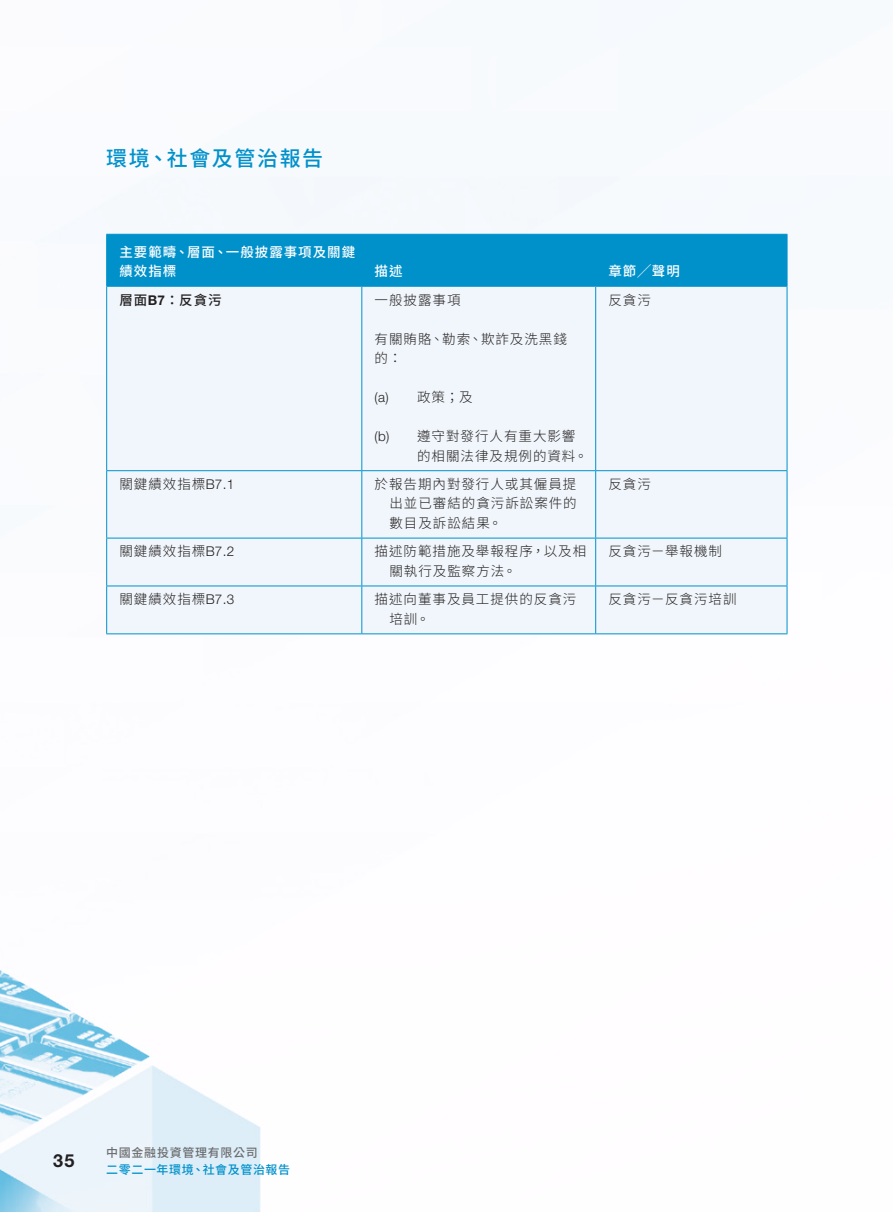
<style>
.page{position:relative;width:893px;height:1212px;background:#fff}
.page>*{position:absolute;margin:0;border:0;box-sizing:border-box;transform-origin:0 0}
.t1{font:500 21px "Source Han Sans TC";letter-spacing:.075em;color:#0091cb}
.t2{font:700 18px "Helvetica Neue LT Std";color:#231f20}
.Body_Text{font:300 13.5px/19.5px "Source Han Sans TC";letter-spacing:.075em;color:#231f20}
.Body_Text-2{font:500 13.5px "Source Han Sans TC";letter-spacing:.075em;color:#fff}
.Body_Text-3{font:500 13.5px "Source Han Sans TC";color:#231f20}
.Body_Text-4{font:300 13.5px "Helvetica Neue LT Std";color:#231f20}
.t3{font:500 12px "Source Han Sans TC";letter-spacing:.05em;color:#0091cb}
.t4{font:500 12px "Source Han Sans TC";letter-spacing:.055em;color:#6c6d70}
.s1{font-family:"Helvetica Neue LT Std";font-weight:700}
.s2{font-family:"Helvetica Neue LT Std"}
</style>
<div class="page">
<img style="left:0;top:177px;width:788px;height:1035px">
<div style="left:107px;top:235px;width:680px;height:51px;background:#0091cb"></div>
<div style="left:107px;top:287px;width:680px;height:346px;background:#f0f6fb"></div>
<hr style="left:106px;top:287px;width:1px;height:183px;background:#0091cb">
<hr style="left:361px;top:287px;width:1px;height:183px;background:#0091cb">
<hr style="left:595px;top:287px;width:1px;height:183px;background:#0091cb">
<hr style="left:787px;top:287px;width:1px;height:183px;background:#0091cb">
<hr style="left:106px;top:470px;width:256px;height:1px;background:#0091cb">
<hr style="left:106px;top:471px;width:1px;height:67px;background:#0091cb">
<hr style="left:362px;top:470px;width:234px;height:1px;background:#0091cb">
<hr style="left:361px;top:471px;width:1px;height:67px;background:#0091cb">
<hr style="left:596px;top:470px;width:191px;height:1px;background:#0091cb">
<hr style="left:595px;top:471px;width:1px;height:67px;background:#0091cb">
<hr style="left:787px;top:471px;width:1px;height:67px;background:#0091cb">
<hr style="left:106px;top:538px;width:256px;height:1px;background:#0091cb">
<hr style="left:106px;top:538px;width:1px;height:48px;background:#0091cb">
<hr style="left:362px;top:538px;width:234px;height:1px;background:#0091cb">
<hr style="left:361px;top:538px;width:1px;height:48px;background:#0091cb">
<hr style="left:596px;top:538px;width:191px;height:1px;background:#0091cb">
<hr style="left:595px;top:538px;width:1px;height:48px;background:#0091cb">
<hr style="left:787px;top:538px;width:1px;height:48px;background:#0091cb">
<hr style="left:106px;top:586px;width:256px;height:1px;background:#0091cb">
<hr style="left:106px;top:586px;width:1px;height:47px;background:#0091cb">
<hr style="left:362px;top:586px;width:234px;height:1px;background:#0091cb">
<hr style="left:361px;top:586px;width:1px;height:47px;background:#0091cb">
<hr style="left:596px;top:586px;width:191px;height:1px;background:#0091cb">
<hr style="left:595px;top:586px;width:1px;height:47px;background:#0091cb">
<hr style="left:787px;top:586px;width:1px;height:47px;background:#0091cb">
<hr style="left:106px;top:234px;width:256px;height:1px;background:#0091cb">
<hr style="left:106px;top:235px;width:1px;height:51px;background:#0091cb">
<hr style="left:362px;top:234px;width:234px;height:1px;background:#0091cb">
<hr style="left:361px;top:235px;width:1px;height:51px;background:#0091cb">
<hr style="left:596px;top:234px;width:191px;height:1px;background:#0091cb">
<hr style="left:595px;top:235px;width:1px;height:51px;background:#0091cb">
<hr style="left:787px;top:235px;width:1px;height:51px;background:#0091cb">
<hr style="left:106px;top:286px;width:256px;height:1px;background:#0091cb">
<hr style="left:362px;top:286px;width:234px;height:1px;background:#0091cb">
<hr style="left:596px;top:286px;width:191px;height:1px;background:#0091cb">
<hr style="left:106px;top:633px;width:256px;height:1px;background:#0091cb">
<hr style="left:362px;top:633px;width:234px;height:1px;background:#0091cb">
<hr style="left:596px;top:633px;width:191px;height:1px;background:#0091cb">
<h1 class="t1" style="left:106px;top:146px;width:219px">環境、社會及管治報告</h1>
<p class="Body_Text-2" style="left:119px;top:244px;width:237px">主要範疇、層面、一般披露事項及關鍵</p>
<p class="Body_Text-2" style="left:119px;top:264px;width:58px">績效指標</p>
<p class="Body_Text-2" style="left:375px;top:264px;width:29px">描述</p>
<p class="Body_Text-2" style="left:608px;top:264px;width:73px">章節╱聲明</p>
<p class="Body_Text-3" style="left:119px;top:292px;width:104px">層面<span class="s1">B7</span>：反貪污</p>
<p class="Body_Text" style="left:375px;top:290px;width:87px">一般披露事項</p>
<p class="Body_Text" style="left:608px;top:290px;width:44px">反貪污</p>
<p class="Body_Text" style="left:375px;top:329px;width:194px">有關賄賂、勒索、欺詐及洗黑錢的：</p>
<p class="Body_Text" style="left:417px;top:388px;width:57px">政策；及</p>
<p class="Body_Text-4" style="left:375px;top:389px;width:16px">a( )</p>
<p class="Body_Text-4" style="left:375px;top:428px;width:16px">b( )</p>
<p class="Body_Text" style="left:417px;top:427px;width:160px">遵守對發行人有重大影響</p>
<p class="Body_Text" style="left:417px;top:446px;width:172px">的相關法律及規例的資料。</p>
<p class="Body_Text" style="left:119px;top:474px;width:116px">關鍵績效指標<span class="s2">B7.1</span></p>
<p class="Body_Text" style="left:375px;top:474px;width:203px">於報告期內對發行人或其僱員提</p>
<p class="Body_Text" style="left:608px;top:474px;width:44px">反貪污</p>
<p class="Body_Text" style="left:389px;top:494px;width:189px">出並已審結的貪污訴訟案件的數目及訴訟結果。</p>
<p class="Body_Text" style="left:119px;top:542px;width:116px">關鍵績效指標<span class="s2">B7.2</span></p>
<p class="Body_Text" style="left:375px;top:542px;width:213px">描述防範措施及舉報程序，以及相</p>
<p class="Body_Text" style="left:608px;top:542px;width:115px">反貪污－舉報機制</p>
<p class="Body_Text" style="left:389px;top:561px;width:129px">關執行及監察方法。</p>
<p class="Body_Text" style="left:119px;top:590px;width:116px">關鍵績效指標<span class="s2">B7.3</span></p>
<p class="Body_Text" style="left:375px;top:590px;width:203px">描述向董事及員工提供的反貪污</p>
<p class="Body_Text" style="left:608px;top:590px;width:130px">反貪污－反貪污培訓</p>
<p class="Body_Text" style="left:389px;top:609px;width:42px">培訓。</p>
<h2 class="t2" style="left:53px;top:1149px;width:23px">35</h2>
<p class="t4" style="left:106px;top:1146px;width:153px">中國金融投資管理有限公司</p>
<p class="t3" style="left:106px;top:1162px;width:185px">二零二一年環境、社會及管治報告</p>
</div>
